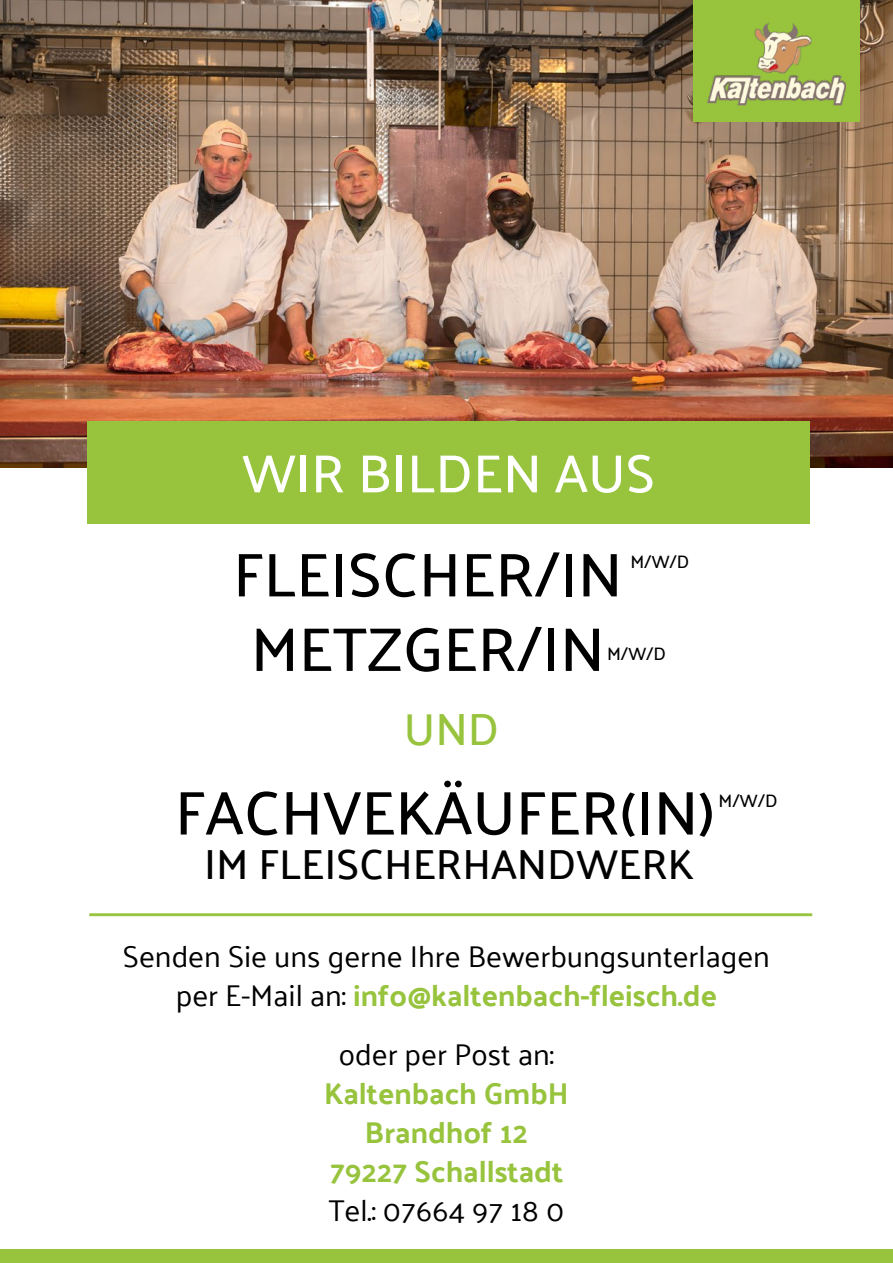
<style>
.page{position:relative;width:893px;height:1263px;background:#fff}
.page>*{position:absolute;margin:0;border:0;box-sizing:border-box;transform-origin:0 0}
.t1{font:500 62.1px/74.6px "Palanquin";color:#000}
.t2{font:500 54px "Palanquin";color:#fff}
.t3{font:500 45px "Palanquin";color:#97c33d}
.t4{font:500 42px "Palanquin";color:#000}
.t5{font:30px/39px "Palanquin";color:#000;text-align:center}
.t6{font:700 30px/39px "Palanquin";color:#97c33d;text-align:center}
.t7{font:500 18px "Palanquin";color:#000}
.s1{font-weight:700;color:#97c33d}
</style>
<div class="page">
<img style="left:0;top:0;width:893px;height:468px">
<div style="left:87px;top:421px;width:723px;height:102px;background:#97c33d"></div>
<div style="left:693px;top:0;width:166px;height:122px;background:#97c33d"></div>
<img style="left:707px;top:22px;width:138px;height:83px">
<hr style="left:89px;top:913px;width:723px;height:3px;background:#97c33d">
<div style="left:0;top:1249px;width:893px;height:14px;background:#97c33d"></div>
<h2 class="t2" style="left:242px;top:442px;width:414px">WIR BILDEN AUS</h2>
<h1 class="t1" style="left:233px;top:538px;width:391px">FLEISCHER/IN<br>METZGER/IN</h1>
<p class="t7" style="left:630px;top:551px;width:61px">M/W/D</p>
<p class="t7" style="left:607px;top:643px;width:61px">M/W/D</p>
<h3 class="t3" style="left:404px;top:703px;width:97px">UND</h3>
<h1 class="t1" style="left:175px;top:776px;width:541px">FACHVEKÄUFER(IN)</h1>
<h3 class="t4" style="left:204px;top:839px;width:491px">IM FLEISCHERHANDWERK</h3>
<p class="t7" style="left:719px;top:790px;width:61px">M/W/D</p>
<p class="t5" style="left:123px;top:937px;width:649px">Senden Sie uns gerne Ihre Bewerbungsunterlagen per E-Mail an: <span class="s1">info@kaltenbach-fleisch.de</span></p>
<p class="t5" style="left:339px;top:1035px;width:217px">oder per Post an:</p>
<p class="t6" style="left:324px;top:1074px;width:246px">Kaltenbach GmbH<br>Brandhof 12<br>79227 Schallstadt</p>
<p class="t5" style="left:329px;top:1191px;width:237px">Tel.: 07664 97 18 0</p>
</div>
